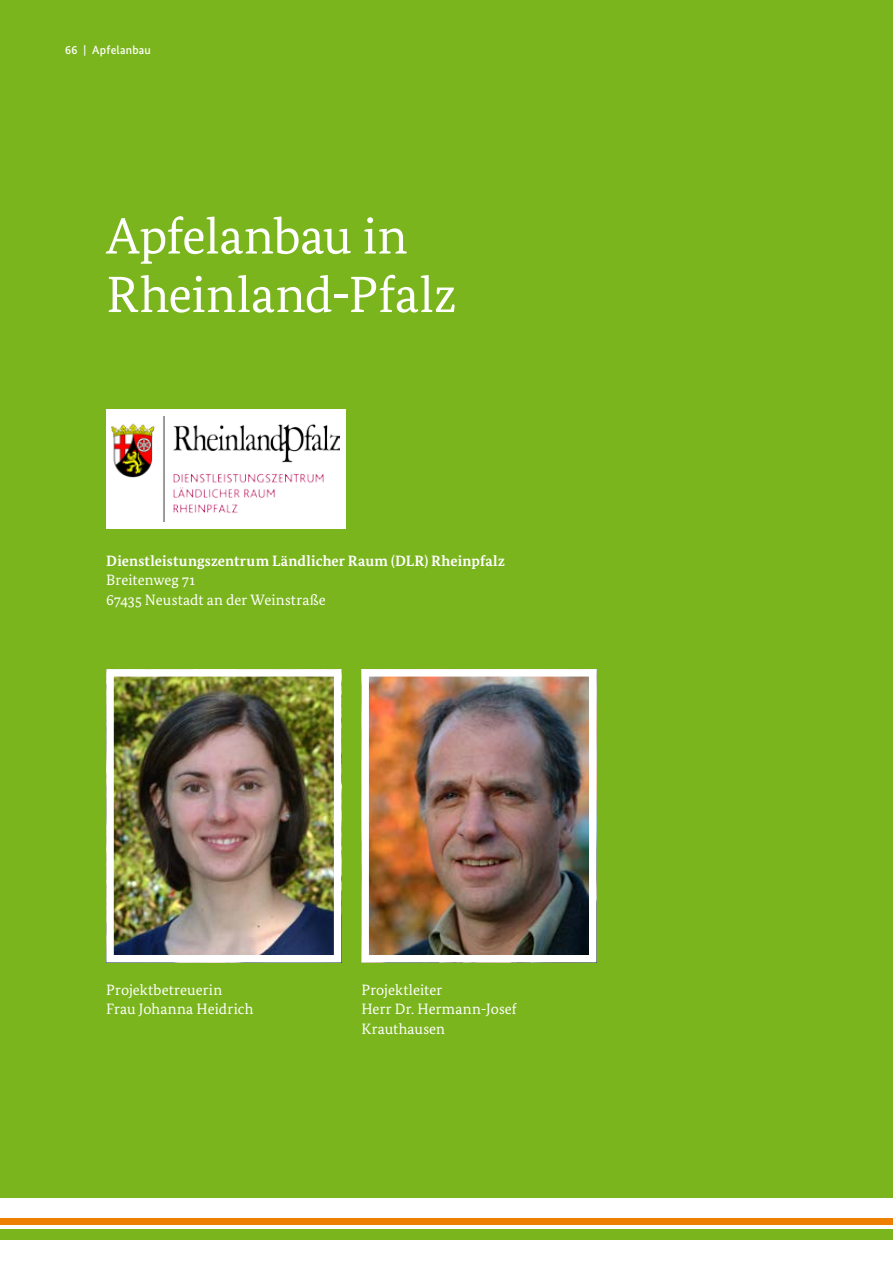
<style>
.page{position:relative;width:893px;height:1263px;background:#fff}
.page>*{position:absolute;margin:0;border:0;box-sizing:border-box;transform-origin:0 0}
.t1{font:51px/58.5px "Bundes Serif";letter-spacing:-.005em;color:#fff}
.t2{font:15px/19.5px "Bundes Serif";letter-spacing:.005em;color:#fff}
.t3{font:700 15px "Bundes Serif";letter-spacing:.01em;color:#fff}
.t4{font:500 12px "Bundes Sans";letter-spacing:.015em;color:#fff}
</style>
<div class="page">
<div style="left:0;top:1229px;width:893px;height:10px;background:#7ab51d"></div>
<div style="left:0;top:1218px;width:893px;height:7px;background:#ee7f00"></div>
<div style="left:0;top:0;width:893px;height:1197px;background:#7ab51d"></div>
<img style="left:115px;top:678px;width:217px;height:275px">
<div style="left:106px;top:669px;width:235px;height:293px;border:8px solid #fff"></div>
<img style="left:370px;top:678px;width:217px;height:275px">
<div style="left:361px;top:669px;width:235px;height:293px;border:8px solid #fff"></div>
<div style="left:106px;top:410px;width:239px;height:119px;background:#fff"></div>
<img style="left:112px;top:417px;width:228px;height:104px">
<p class="t4" style="left:65px;top:42px;width:87px">66 | Apfelanbau</p>
<h1 class="t1" style="left:106px;top:206px;width:352px">Apfelanbau in<br>Rheinland-Pfalz</h1>
<p class="t3" style="left:106px;top:551px;width:400px">Dienstleistungszentrum Ländlicher Raum (DLR) Rheinpfalz</p>
<p class="t2" style="left:106px;top:570px;width:221px">Breitenweg 71<br>67435 Neustadt an der Weinstraße</p>
<p class="t2" style="left:106px;top:979px;width:149px">Projektbetreuerin<br>Frau Johanna Heidrich</p>
<p class="t2" style="left:361px;top:979px;width:157px">Projektleiter<br>Herr Dr. Hermann-Josef<br>Krauthausen</p>
</div>
